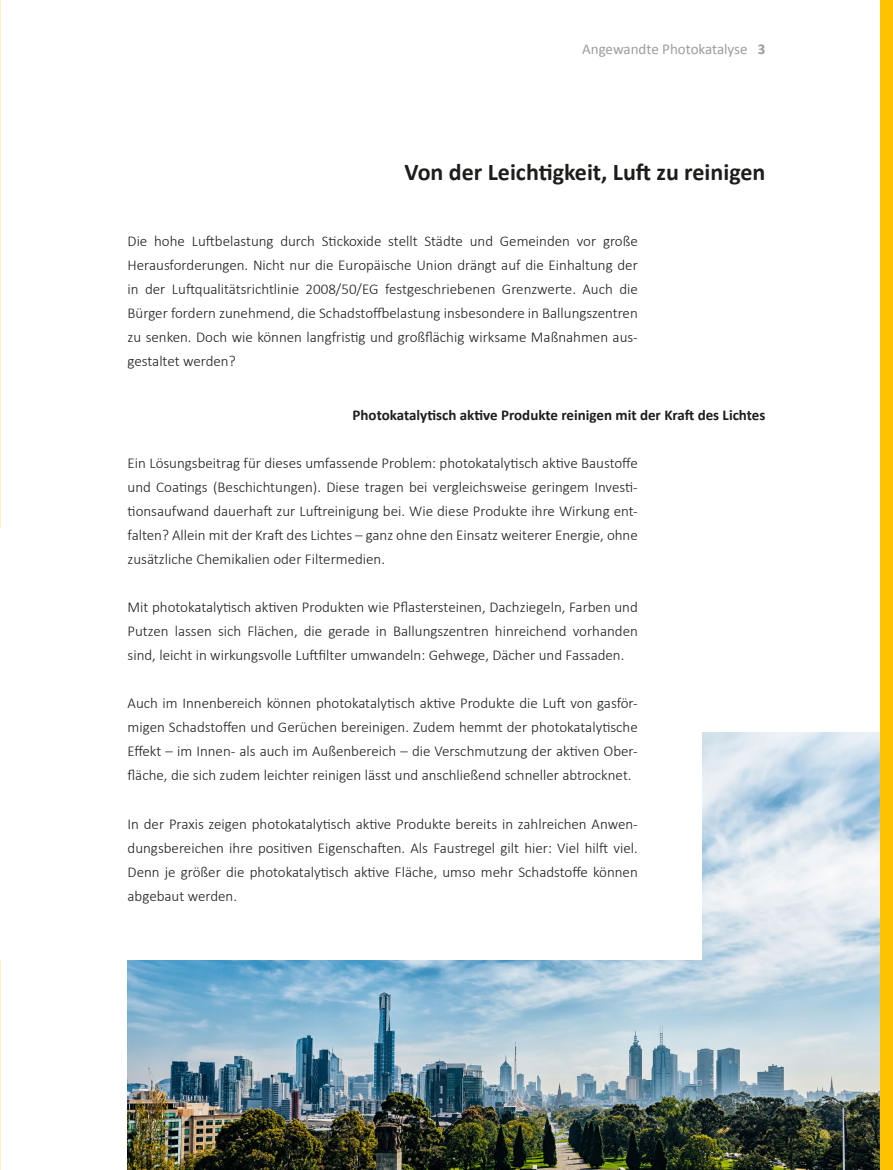
<style>
.page{position:relative;width:893px;height:1170px;background:#fff}
.page>*{position:absolute;margin:0;border:0;box-sizing:border-box;transform-origin:0 0}
.t1{font:700 24px "Calibri";color:#1d1d1b}
.t2{font:300 15px/24px "Calibri";color:#1d1d1b;text-align:justify}
.t3{font:700 15px "Calibri";color:#1d1d1b}
.t4{font:15px "Calibri";color:#9d9d9c}
.s1{font-weight:700}
</style>
<div class="page">
<img style="left:128px;top:732px;width:752px;height:437px">
<div style="left:0;top:528px;width:702px;height:432px;background:#fff"></div>
<div style="left:880px;top:0;width:13px;height:1169px;background:#fdc300"></div>
<p class="t4" style="left:582px;top:39px;width:185px">Angewandte Photokatalyse <span class="s1">3</span></p>
<h1 class="t1" style="left:405px;top:156px;width:362px">Von der Leichtigkeit, Luft zu reinigen</h1>
<p class="t2" style="left:128px;top:228px;width:512px">Die hohe Luftbelastung durch Stickoxide stellt Städte und Gemeinden vor große Herausforderungen. Nicht nur die Europäische Union drängt auf die Einhaltung der in der Luftqualitätsrichtlinie 2008/50/EG festgeschriebenen Grenzwerte. Auch die Bürger fordern zunehmend, die Schadstoffbelastung insbesondere in Ballungszentren zu senken. Doch wie können langfristig und großflächig wirksame Maßnahmen aus&shy;gestaltet werden?</p>
<p class="t3" style="left:353px;top:405px;width:414px">Photokatalytisch aktive Produkte reinigen mit der Kraft des Lichtes</p>
<p class="t2" style="left:128px;top:450px;width:512px">Ein Lösungsbeitrag für dieses umfassende Problem: photokatalytisch aktive Baustoffe und Coatings (Beschichtungen). Diese tragen bei vergleichsweise geringem Investi&shy;tionsaufwand dauerhaft zur Luftreinigung bei. Wie diese Produkte ihre Wirkung ent&shy;falten? Allein mit der Kraft des Lichtes – ganz ohne den Einsatz weiterer Energie, ohne zusätzliche Chemikalien oder Filtermedien.</p>
<p class="t2" style="left:128px;top:594px;width:512px">Mit photokatalytisch aktiven Produkten wie Pflastersteinen, Dachziegeln, Farben und Putzen lassen sich Flächen, die gerade in Ballungszentren hinreichend vorhanden sind, leicht in wirkungsvolle Luftfilter umwandeln: Gehwege, Dächer und Fassaden.</p>
<p class="t2" style="left:128px;top:690px;width:512px">Auch im Innenbereich können photokatalytisch aktive Produkte die Luft von gasför&shy;migen Schadstoffen und Gerüchen bereinigen. Zudem hemmt der photokatalytische Effekt – im Innen- als auch im Außenbereich – die Verschmutzung der aktiven Ober&shy;fläche, die sich zudem leichter reinigen lässt und anschließend schneller abtrocknet.</p>
<p class="t2" style="left:128px;top:810px;width:512px">In der Praxis zeigen photokatalytisch aktive Produkte bereits in zahlreichen Anwen&shy;dungsbereichen ihre positiven Eigenschaften. Als Faustregel gilt hier: Viel hilft viel.<br>Denn je größer die photokatalytisch aktive Fläche, umso mehr Schadstoffe können abgebaut werden.</p>
</div>
